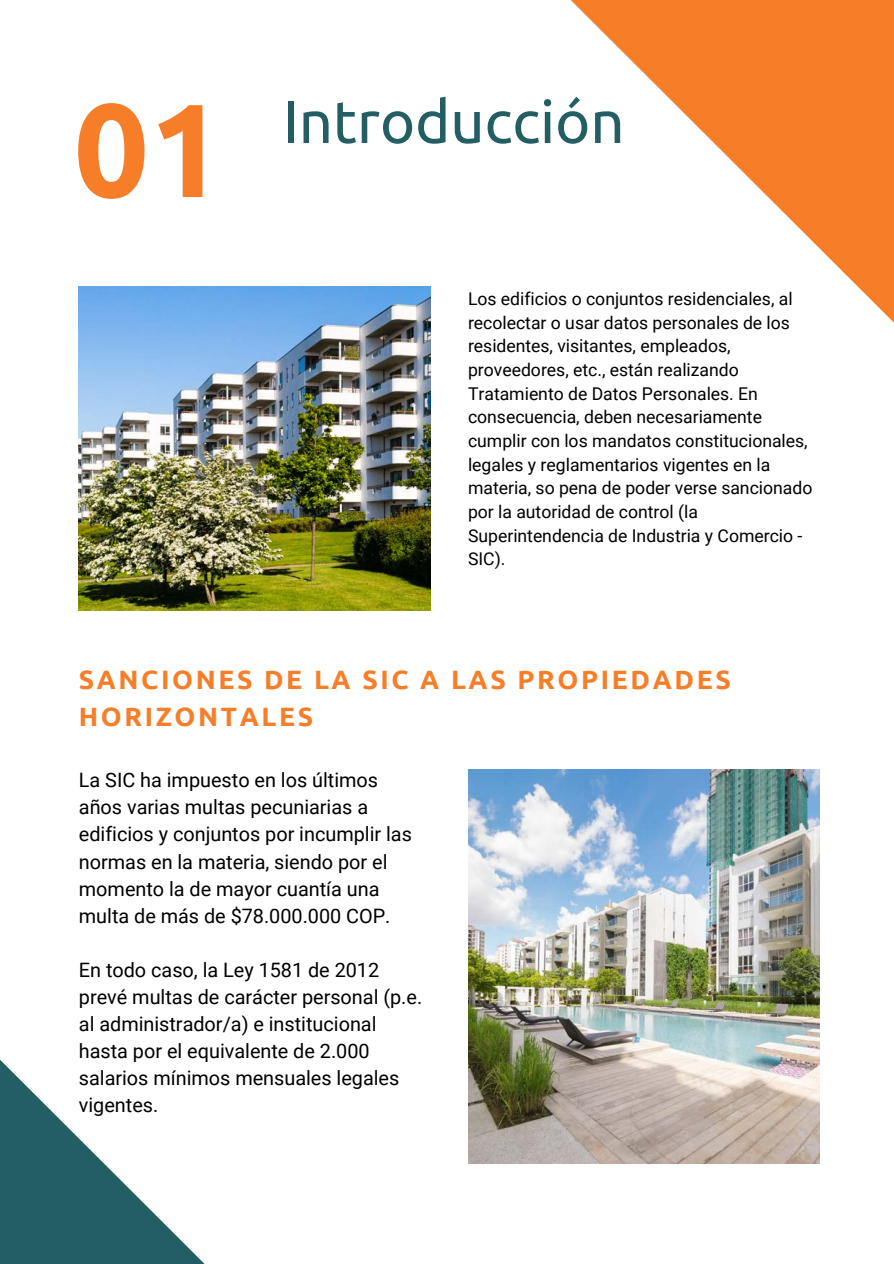
<style>
.page{position:relative;width:894px;height:1264px;background:#fff}
.page>*{position:absolute;margin:0;border:0;box-sizing:border-box;transform-origin:0 0}
.t1{font:700 132.45px "Ubuntu";color:#f67e28}
.t2{font:59.55px "Ubuntu";color:#225e64}
.t3{font:700 26.55px/36px "Ubuntu";letter-spacing:.1em;color:#f67e28}
.t4{font:19.8px/27px "Roboto";color:#000}
.t5{font:17.55px/23.7px "Roboto";color:#000}
</style>
<div class="page">
<svg style="left:570px;top:0;width:323px;height:322px"></svg>
<svg style="left:0;top:1059px;width:204px;height:204px"></svg>
<img style="left:79px;top:286px;width:351px;height:324px">
<img style="left:468px;top:769px;width:351px;height:394px">
<p class="t1" style="left:74px;top:74px;width:152px">01</p>
<p class="t2" style="left:282px;top:87px;width:343px">Introducción</p>
<p class="t5" style="left:468px;top:287px;width:346px">Los edificios o conjuntos residenciales, al recolectar o usar datos personales de los residentes, visitantes, empleados, proveedores, etc., están realizando Tratamiento de Datos Personales. En consecuencia, deben necesariamente cumplir con los mandatos constitucionales, legales y reglamentarios vigentes en la materia, so pena de poder verse sancionado por la autoridad de control (la Superintendencia de Industria y Comercio - SIC).</p>
<p class="t3" style="left:79px;top:661px;width:653px">SANCIONES DE LA SIC A LAS PROPIEDADES<br>HORIZONTALES</p>
<p class="t4" style="left:79px;top:767px;width:334px">La SIC ha impuesto en los últimos años varias multas pecuniarias a edificios y conjuntos por incumplir las normas en la materia, siendo por el momento la de mayor cuantía una multa de más de $78.000.000 COP.</p>
<p class="t4" style="left:79px;top:956px;width:345px">En todo caso, la Ley 1581 de 2012 prevé multas de carácter personal (p.e. al administrador/a) e institucional hasta por el equivalente de 2.000 salarios mínimos mensuales legales vigentes.</p>
</div>
